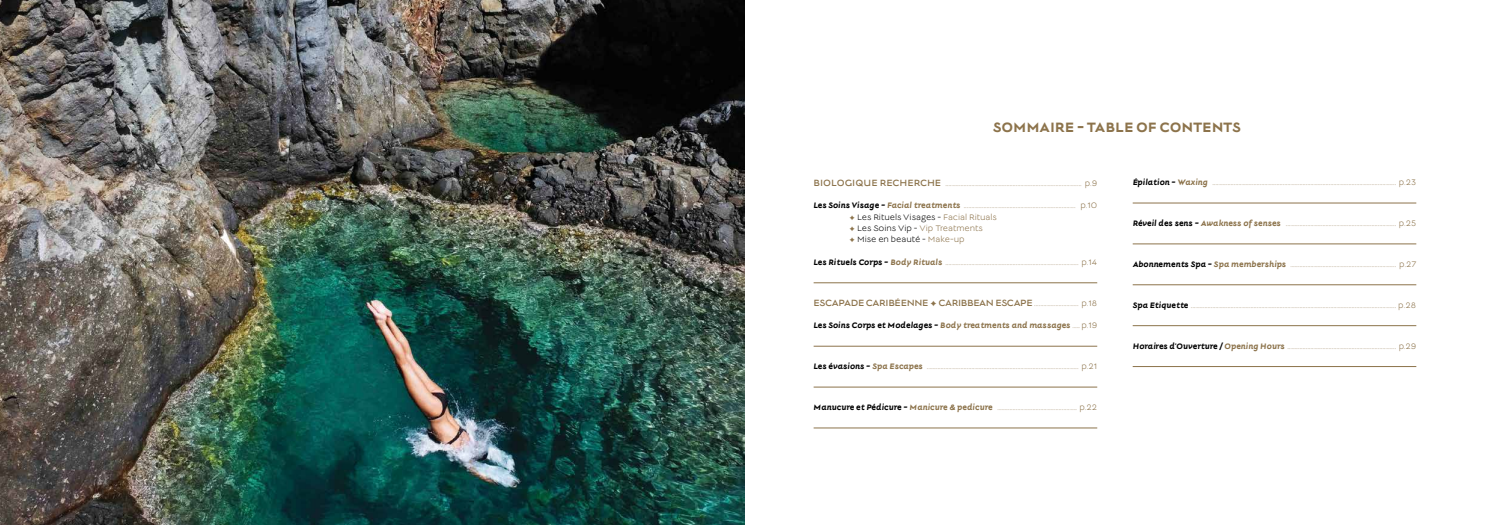
<style>
.page{position:relative;width:1489px;height:525px;background:#fff}
.page>*{position:absolute;margin:0;border:0;box-sizing:border-box;transform-origin:0 0}
.t1{font:700 15px "Lucien";color:#8c734b}
.t2{font:10px "Lucien";letter-spacing:-.03em;color:#8c734b}
.t3{font:8.75px/11.2px "Lucien";color:#8c734b}
.t4{font:italic 700 8.75px "Lucien";color:#000}
.s1{font-size:10px}
.s2{font-weight:700;font-style:italic;color:#000}
.s3{font-weight:700;font-style:italic}
.s4{color:#000}
.s5{font-size:8.75px}
.s6{color:#8c734b}
.s7{font-weight:400;font-style:normal;color:#8c734b}
</style>
<div class="page">
<hr style="left:813px;top:282px;width:284px;height:1px;background:#8c734b">
<hr style="left:813px;top:346px;width:284px;height:1px;background:#8c734b">
<hr style="left:813px;top:386px;width:284px;height:1px;background:#8c734b">
<hr style="left:813px;top:427px;width:284px;height:1px;background:#8c734b">
<hr style="left:1132px;top:202px;width:284px;height:1px;background:#8c734b">
<hr style="left:1132px;top:243px;width:284px;height:1px;background:#8c734b">
<hr style="left:1132px;top:284px;width:284px;height:1px;background:#8c734b">
<hr style="left:1132px;top:325px;width:284px;height:1px;background:#8c734b">
<hr style="left:1132px;top:366px;width:284px;height:1px;background:#8c734b">
<img style="left:0;top:0;width:744px;height:524px">
<h1 class="t1" style="left:992px;top:120px;width:250px">SOMMAIRE - TABLE OF CONTENTS</h1>
<p class="t3" style="left:813px;top:178px;width:285px"><span class="s1">BIOLOGIQUE RECHERCHE</span> ......................................................................................... p.9</p>
<p class="t3" style="left:849px;top:200px;width:250px;text-indent:-35px"><span class="s2">Les Soins Visage -</span> <span class="s3">Facial treatments</span> ......................................................................... p.10 ♢ <span class="s4">Les Rituels Visages -</span> Facial Rituals<br>♢ <span class="s4">Les Soins Vip -</span> Vip Treatments<br>♢ <span class="s4">Mise en beauté -</span> Make-up</p>
<p class="t3" style="left:813px;top:257px;width:285px"><span class="s2">Les Rituels Corps -</span> <span class="s3">Body Rituals</span> ....................................................................................... p.14</p>
<p class="t2" style="left:813px;top:298px;width:285px">ESCAPADE CARIBÉENNE ♢ CARIBBEAN ESCAPE <span class="s5">............................. p.18</span></p>
<p class="t4" style="left:813px;top:321px;width:285px">Les Soins Corps et Modelages - <span class="s6">Body treatments and massages</span> <span class="s7">.....p.19</span></p>
<p class="t3" style="left:813px;top:361px;width:285px"><span class="s2">Les évasions -</span> <span class="s3">Spa Escapes</span> ................................................................................................... p.21</p>
<p class="t3" style="left:813px;top:402px;width:285px"><span class="s2">Manucure et Pédicure -</span> <span class="s3">Manicure &amp; pedicure</span> .................................................... p.22</p>
<p class="t3" style="left:1132px;top:177px;width:285px"><span class="s2">Épilation -</span> <span class="s3">Waxing</span> ........................................................................................................................ p.23</p>
<p class="t3" style="left:1132px;top:218px;width:285px"><span class="s2">Réveil des sens -</span> <span class="s3">Awakness of senses</span> ........................................................................ p.25</p>
<p class="t3" style="left:1132px;top:259px;width:285px"><span class="s2">Abonnements Spa -</span> <span class="s3">Spa memberships</span> ..................................................................... p.27</p>
<p class="t3" style="left:1132px;top:299px;width:285px"><span class="s2">Spa Etiquette</span> ...................................................................................................................................... p.28</p>
<p class="t3" style="left:1132px;top:340px;width:285px"><span class="s2">Horaires d’Ouverture /</span> <span class="s3">Opening Hours</span> ....................................................................... p.29</p>
</div>
